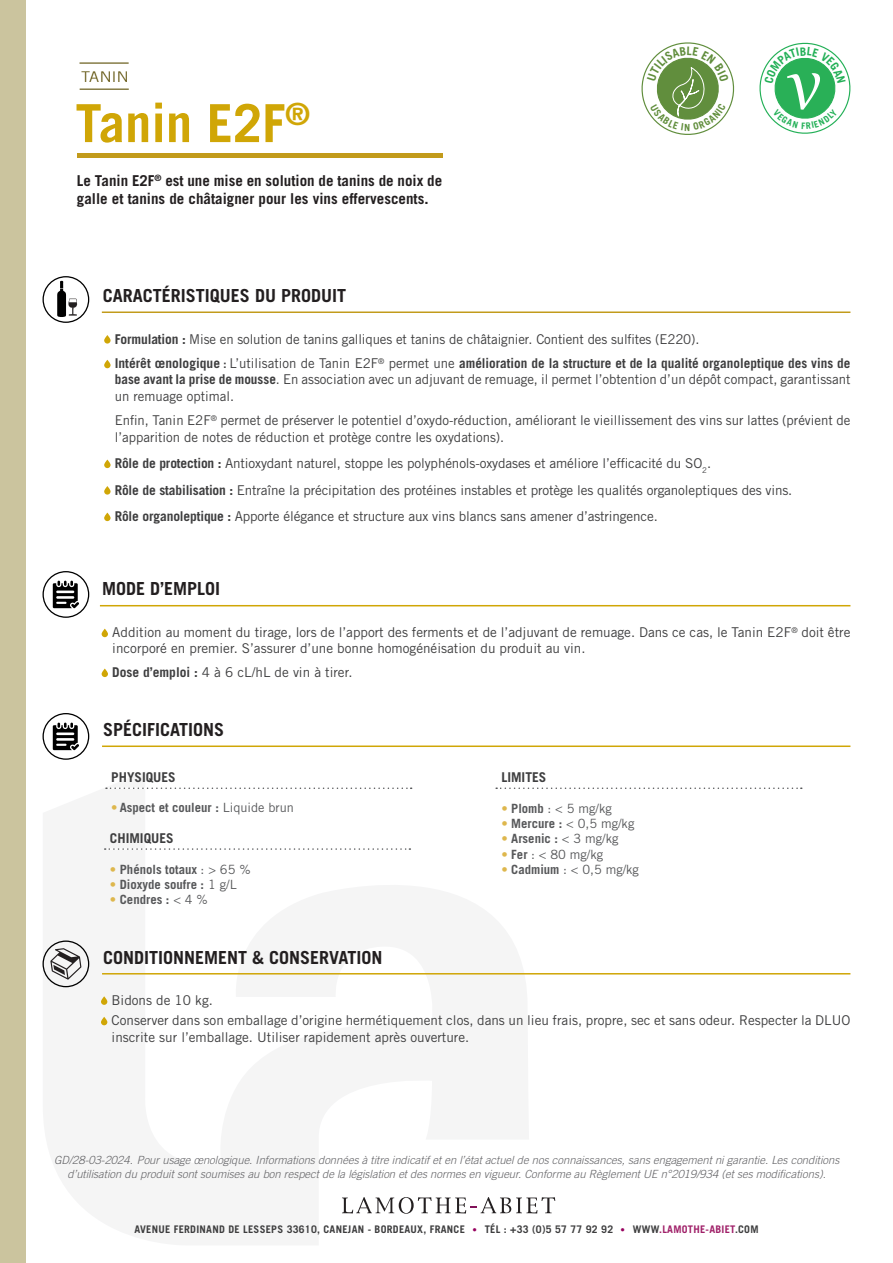
<style>
.page{position:relative;width:893px;height:1263px;background:#fff}
.page>*{position:absolute;margin:0;border:0;box-sizing:border-box;transform-origin:0 0}
.t1{font:700 52.5px "Trade Gothic LT Std";color:#d0a606}
.t2{font:700 18px "Trade Gothic LT Std";color:#231f20}
.t3{font:700 15px/18px "Trade Gothic LT Std";color:#231f20}
.t4{font:300 14.7px "Trade Gothic LT Std";letter-spacing:.02em;color:#5d5009;scale:1.12 1}
.t5{font:13.5px/16.2px "Trade Gothic LT Std";color:#3e3e3f}
.t6{font:700 13.5px "Trade Gothic LT Std";color:#3e3e3f}
.t7{font:700 12.75px "Trade Gothic LT Std";color:#57585a}
.t8{font:12.75px "Trade Gothic LT Std";color:#57585a}
.t9{font:italic 300 11.25px/13.5px "Trade Gothic LT Std";color:#636366;text-align:center}
.t10{font:700 10.5px "Trade Gothic LT Std";letter-spacing:.025em;color:#3e3e3f}
.s1{font-weight:700}
.s2{font-family:"Trade Gothic LT Std Bd Cn 20"}
.s3{color:#deb74d}
.s4{font-weight:400}
.s5{font-weight:700;color:#deb74d}
.s6{font-family:"Trade Gothic LT Std Cn 18";font-weight:400;font-size:9px;color:#97015e}
.s7{color:#a02169}
</style>
<div class="page">
<div style="left:0;top:0;width:26px;height:1263px;background:#cbc49e"></div>
<svg style="left:104px;top:335px;width:7px;height:9px"></svg>
<svg style="left:104px;top:360px;width:7px;height:8px"></svg>
<svg style="left:104px;top:460px;width:7px;height:8px"></svg>
<svg style="left:104px;top:486px;width:7px;height:9px"></svg>
<svg style="left:104px;top:513px;width:7px;height:8px"></svg>
<svg style="left:43px;top:276px;width:46px;height:47px"></svg>
<hr style="left:102px;top:311px;width:748px;height:2px;background:#c29b1b">
<div style="left:102px;top:629px;width:6px;height:8px;background:#d0a606;border-radius:3px"></div>
<svg style="left:102px;top:668px;width:6px;height:9px"></svg>
<svg style="left:43px;top:571px;width:46px;height:47px"></svg>
<hr style="left:100px;top:605px;width:750px;height:1px;background:#d0a606">
<hr style="left:77px;top:154px;width:366px;height:4px;background:#c29b1b">
<svg style="left:43px;top:713px;width:46px;height:47px"></svg>
<hr style="left:102px;top:745px;width:748px;height:2px;background:#d0a606">
<svg style="left:106px;top:787px;width:306px;height:2px"></svg>
<svg style="left:496px;top:787px;width:306px;height:2px"></svg>
<svg style="left:105px;top:848px;width:305px;height:2px"></svg>
<svg style="left:101px;top:996px;width:6px;height:9px"></svg>
<div style="left:101px;top:1017px;width:6px;height:8px;background:#d0a606;border-radius:3px"></div>
<svg style="left:43px;top:940px;width:46px;height:47px"></svg>
<hr style="left:102px;top:973px;width:748px;height:1px;background:#d0a606">
<hr style="left:80px;top:63px;width:49px;height:1px;background:#5d5009">
<hr style="left:80px;top:89px;width:49px;height:1px;background:#5d5009">
<svg style="left:342px;top:1197px;width:213px;height:17px"></svg>
<svg style="left:641px;top:42px;width:93px;height:93px"></svg>
<svg style="left:759px;top:42px;width:91px;height:92px"></svg>
<p class="t4" style="left:81px;top:68px;width:44px">TANIN</p>
<p class="t1" style="left:75px;top:91px;width:236px">Tanin E2F<sup>®</sup></p>
<p class="t3" style="left:77px;top:172px;width:367px">Le Tanin E2F<sup>®</sup> est une mise en solution de tanins de noix de galle et tanins de châtaigner pour les vins effervescents.</p>
<p class="t2" style="left:103px;top:285px;width:245px">CARACTÉRISTIQUES DU PRODUIT</p>
<p class="t5" style="left:115px;top:330px;width:586px"><span class="s1">Formulation :</span> Mise en solution de tanins galliques et tanins de châtaignier. Contient des sulfites (E220).</p>
<p class="t5" style="left:115px;top:355px;width:737px;text-align:justify"><span class="s1">Intérêt œnologique</span> <span class="s2">:</span> L’utilisation de Tanin E2F<sup>®</sup> permet une <span class="s1">amélioration de la structure et de la qualité organoleptique des vins de base avant la prise de mousse</span>. En association avec un adjuvant de remuage, il permet l’obtention d’un dépôt compact, garantissant un remuage optimal.</p>
<p class="t5" style="left:115px;top:412px;width:737px">Enfin, Tanin E2F<sup>®</sup> permet de préserver le potentiel d’oxydo-réduction, améliorant le vieillissement des vins sur lattes (prévient de l’apparition de notes de réduction et protège contre les oxydations).</p>
<p class="t5" style="left:115px;top:455px;width:598px"><span class="s1">Rôle de protection :</span> Antioxydant naturel, stoppe les polyphénols-oxydases et améliore l’efficacité du SO<sub>2</sub>.</p>
<p class="t5" style="left:115px;top:481px;width:679px"><span class="s1">Rôle de stabilisation :</span> Entraîne la précipitation des protéines instables et protège les qualités organoleptiques des vins.</p>
<p class="t5" style="left:115px;top:508px;width:545px"><span class="s1">Rôle organoleptique :</span> Apporte élégance et structure aux vins blancs sans amener d’astringence.</p>
<p class="t2" style="left:102px;top:577px;width:120px">MODE D’EMPLOI</p>
<p class="t5" style="left:112px;top:624px;width:740px">Addition au moment du tirage, lors de l’apport des ferments et de l’adjuvant de remuage. Dans ce cas, le Tanin E2F<sup>®</sup> doit être incorporé en premier. S’assurer d’une bonne homogénéisation du produit au vin.</p>
<p class="t5" style="left:112px;top:664px;width:242px"><span class="s1">Dose d’emploi :</span> 4 à 6 cL/hL de vin à tirer.</p>
<p class="t2" style="left:103px;top:719px;width:123px">SPÉCIFICATIONS</p>
<p class="t6" style="left:111px;top:769px;width:66px">PHYSIQUES</p>
<p class="t7" style="left:111px;top:799px;width:184px"><span class="s3">•</span> Aspect et couleur : <span class="s4">Liquide brun</span></p>
<p class="t6" style="left:110px;top:830px;width:65px">CHIMIQUES</p>
<p class="t7" style="left:110px;top:861px;width:142px"><span class="s3">•</span> Phénols totaux <span class="s4">: &gt; 65 %</span></p>
<p class="t7" style="left:110px;top:877px;width:128px"><span class="s3">•</span> Dioxyde soufre : <span class="s4">1 g/L</span></p>
<p class="t7" style="left:110px;top:892px;width:99px"><span class="s3">•</span> Cendres : <span class="s4">&lt; 4 %</span></p>
<p class="t2" style="left:103px;top:946px;width:281px">CONDITIONNEMENT &amp; CONSERVATION</p>
<p class="t6" style="left:501px;top:769px;width:47px">LIMITES</p>
<p class="t8" style="left:501px;top:800px;width:112px"><span class="s5">•</span> <span class="s1">Plomb</span> : &lt; 5 mg/kg</p>
<p class="t8" style="left:501px;top:816px;width:134px"><span class="s5">•</span> <span class="s1">Mercure :</span> &lt; 0,5 mg/kg</p>
<p class="t7" style="left:501px;top:831px;width:119px"><span class="s3">•</span> Arsenic : <span class="s4">&lt; 3 mg/kg</span></p>
<p class="t8" style="left:501px;top:846px;width:103px"><span class="s5">•</span> <span class="s1">Fer</span> : &lt; 80 mg/kg</p>
<p class="t8" style="left:501px;top:862px;width:139px"><span class="s5">•</span> <span class="s1">Cadmium</span> : &lt; 0,5 mg/kg</p>
<p class="t5" style="left:112px;top:992px;width:103px">Bidons de 10 kg.</p>
<p class="t5" style="left:112px;top:1012px;width:740px">Conserver dans son emballage d’origine hermétiquement clos, dans un lieu frais, propre, sec et sans odeur. Respecter la DLUO inscrite sur l’emballage. Utiliser rapidement après ouverture.</p>
<p class="t9" style="left:54px;top:1154px;width:787px">GD/28-03-2024. Pour usage œnologique. Informations données à titre indicatif et en l’état actuel de nos connaissances, sans engagement ni garantie. Les conditions d’utilisation du produit sont soumises au bon respect de la législation et des normes en vigueur. Conforme au Règlement UE n°2019/934 (et ses modifications).</p>
<p class="t10" style="left:134px;top:1223px;width:626px">AVENUE FERDINAND DE LESSEPS 33610, CANEJAN - BORDEAUX, FRANCE <span class="s6">•</span> TÉL : +33 (0)5 57 77 92 92 <span class="s6">•</span> WWW<span class="s7">.LAMOTHE-ABIET</span>.COM</p>
</div>
